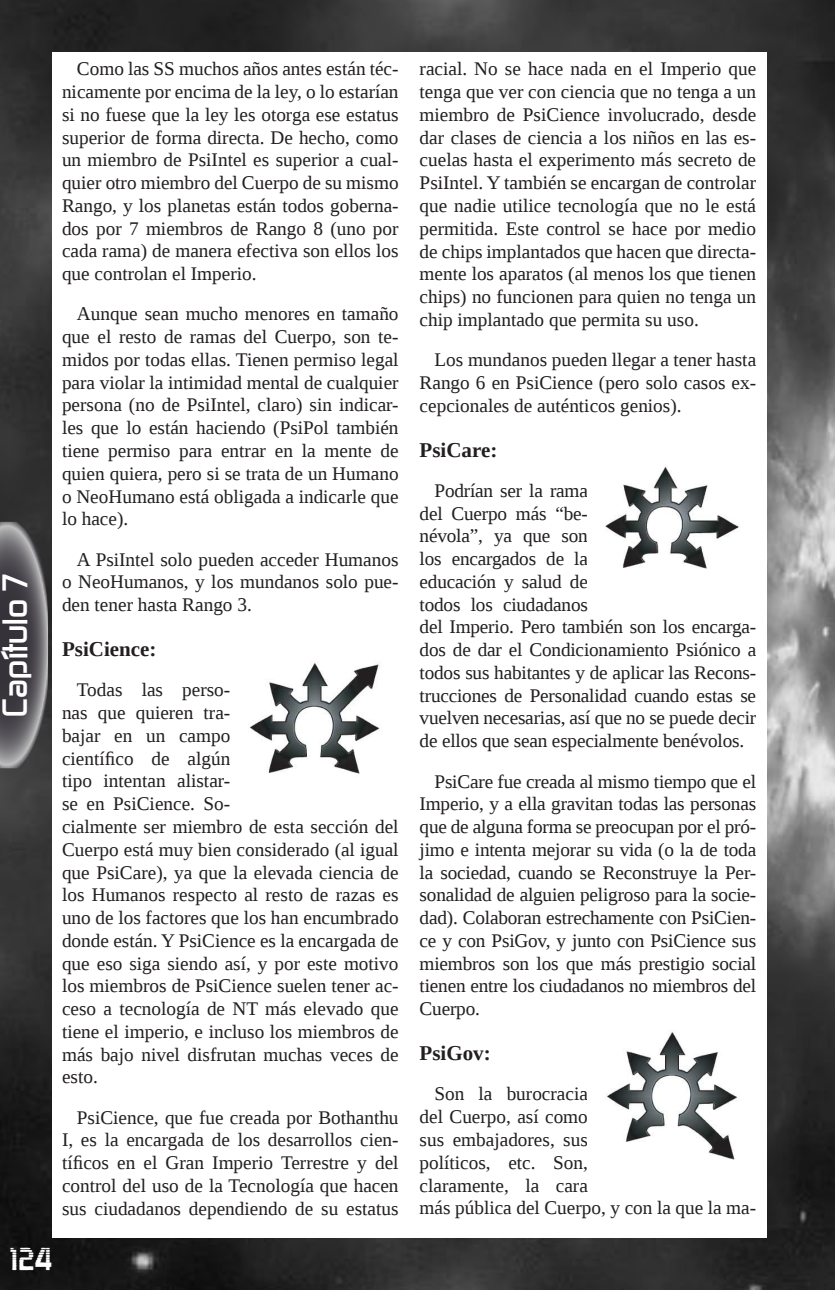
<style>
.page{position:relative;width:835px;height:1290px;background:#fff}
.page>*{position:absolute;margin:0;border:0;box-sizing:border-box;transform-origin:0 0}
.t1{font:700 28px "Zekton";color:#fff}
.t2{font:24.5px "Zekton Dots";color:#fff}
.t3{font:700 21px "Liberation Serif";color:#231f20}
.t4{font:19.25px/22.8px "Liberation Serif";color:#231f20;text-align:justify}
</style>
<div class="page">
<img style="left:0;top:0;width:835px;height:1290px">
<div style="left:52px;top:52px;width:714px;height:1186px;background:#fff"></div>
<img style="left:607px;top:1032px;width:130px;height:128px">
<img style="left:250px;top:663px;width:130px;height:111px">
<img style="left:605px;top:467px;width:134px;height:102px">
<svg style="left:0;top:522px;width:48px;height:246px;background:#58565b"></svg>
<h1 class="t1" style="left:-6px;top:716px;width:145px;rotate:-90deg">Capítulo 7</h1>
<p class="t4" style="left:62px;top:57px;width:338px;text-indent:15px">Como las SS muchos años antes están téc&shy;nicamente por encima de la ley, o lo estarían si no fuese que la ley les otorga ese estatus superior de forma directa. De hecho, como un miembro de PsiIntel es superior a cual&shy;quier otro miembro del Cuerpo de su mismo Rango, y los planetas están todos goberna&shy;dos por 7 miembros de Rango 8 (uno por cada rama) de manera efectiva son ellos los que controlan el Imperio.</p>
<p class="t4" style="left:62px;top:302px;width:338px;text-indent:15px">Aunque sean mucho menores en tamaño que el resto de ramas del Cuerpo, son te&shy;midos por todas ellas. Tienen permiso legal para violar la intimidad mental de cualquier persona (no de PsiIntel, claro) sin indicar&shy;les que lo están haciendo (PsiPol también tiene permiso para entrar en la mente de quien quiera, pero si se trata de un Humano o NeoHumano está obligada a indicarle que lo hace).</p>
<p class="t4" style="left:62px;top:548px;width:338px;text-indent:15px">A PsiIntel solo pueden acceder Humanos o NeoHumanos, y los mundanos solo pue&shy;den tener hasta Rango 3.</p>
<p class="t3" style="left:62px;top:635px;width:96px">PsiCience:</p>
<p class="t4" style="left:62px;top:678px;width:338px;text-align:left;text-indent:15px">Todas las perso-<br>nas que quieren tra-<br>bajar en un campo<br>científico de algún<br>tipo intentan alistar-<br>se en PsiCience. So-<br>cialmente ser miembro de esta sección del<br>Cuerpo está muy bien considerado (al igual que PsiCare), ya que la elevada ciencia de los Humanos respecto al resto de razas es uno de los factores que los han encumbrado donde están. Y PsiCience es la encargada de que eso siga siendo así, y por este motivo los miembros de PsiCience suelen tener ac&shy;ceso a tecnología de NT más elevado que tiene el imperio, e incluso los miembros de más bajo nivel disfrutan muchas veces de esto.</p>
<p class="t4" style="left:62px;top:1105px;width:338px;text-indent:15px">PsiCience, que fue creada por Bothanthu I, es la encargada de los desarrollos cien&shy;tíficos en el Gran Imperio Terrestre y del control del uso de la Tecnología que hacen sus ciudadanos dependiendo de su estatus</p>
<p class="t2" style="left:9px;top:1240px;width:45px">124</p>
<p class="t4" style="left:420px;top:58px;width:338px">racial. No se hace nada en el Imperio que tenga que ver con ciencia que no tenga a un miembro de PsiCience involucrado, desde dar clases de ciencia a los niños en las es&shy;cuelas hasta el experimento más secreto de PsiIntel. Y también se encargan de controlar que nadie utilice tecnología que no le está permitida. Este control se hace por medio de chips implantados que hacen que directa&shy;mente los aparatos (al menos los que tienen chips) no funcionen para quien no tenga un chip implantado que permita su uso.</p>
<p class="t4" style="left:420px;top:348px;width:338px;text-indent:15px">Los mundanos pueden llegar a tener hasta Rango 6 en PsiCience (pero solo casos ex&shy;cepcionales de auténticos genios).</p>
<p class="t3" style="left:420px;top:435px;width:79px">PsiCare:</p>
<p class="t4" style="left:420px;top:479px;width:338px;text-align:left;text-indent:15px">Podrían ser la rama<br>del Cuerpo más “be-<br>névola”, ya que son<br>los encargados de la<br>educación y salud de<br>todos los ciudadanos<br>del Imperio. Pero también son los encarga&shy;dos de dar el Condicionamiento Psiónico a todos sus habitantes y de aplicar las Recons&shy;trucciones de Personalidad cuando estas se vuelven necesarias, así que no se puede decir de ellos que sean especialmente benévolos.</p>
<p class="t4" style="left:420px;top:769px;width:338px;text-indent:15px">PsiCare fue creada al mismo tiempo que el Imperio, y a ella gravitan todas las personas que de alguna forma se preocupan por el pró&shy;jimo e intenta mejorar su vida (o la de toda la sociedad, cuando se Reconstruye la Per&shy;sonalidad de alguien peligroso para la socie&shy;dad). Colaboran estrechamente con PsiCien&shy;ce y con PsiGov, y junto con PsiCience sus miembros son los que más prestigio social tienen entre los ciudadanos no miembros del Cuerpo.</p>
<p class="t3" style="left:420px;top:1039px;width:73px">PsiGov:</p>
<p class="t4" style="left:420px;top:1082px;width:338px;text-align:left;text-indent:15px">Son la burocracia<br>del Cuerpo, así como<br>sus embajadores, sus<br>políticos, etc. Son,<br>claramente, la cara<br>más pública del Cuerpo, y con la que la ma-</p>
</div>
